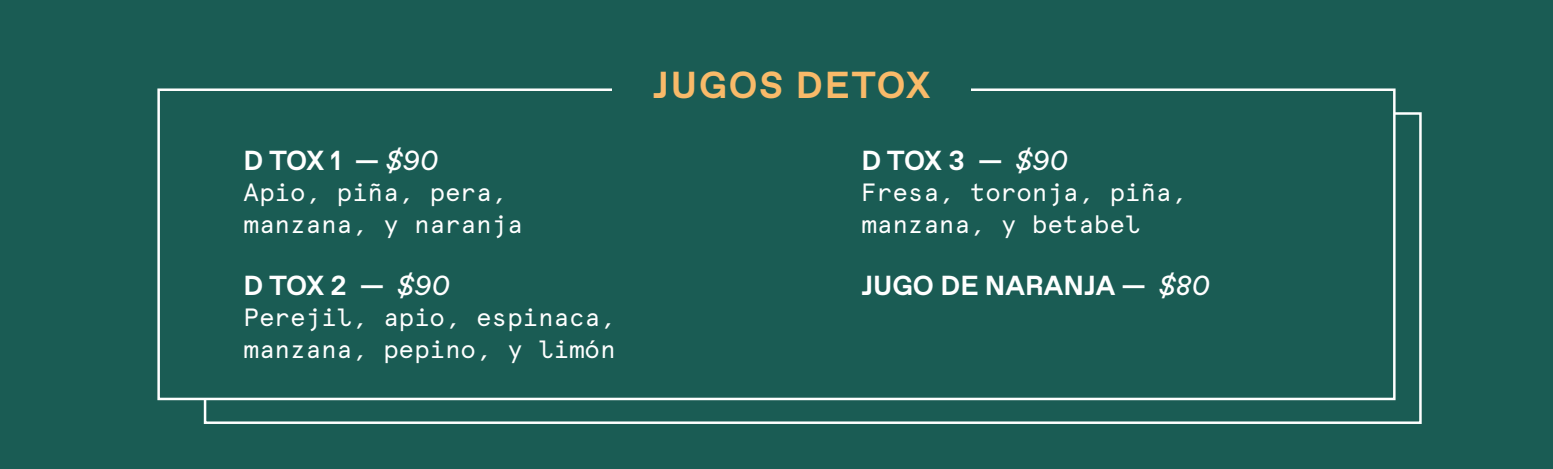
<style>
.page{position:relative;width:1553px;height:469px;background:#fff}
.page>*{position:absolute;margin:0;border:0;box-sizing:border-box;transform-origin:0 0}
.t1{font:700 37.5px "Favorit";letter-spacing:.05em;color:#f9ba69}
.t2{font:700 27.5px "Favorit";color:#fff}
.t3{font:25px/31.2px "Apercu Mono";color:#fff}
.s1{font-weight:400;font-style:italic}
</style>
<div class="page">
<div style="left:0;top:0;width:1552px;height:469px;background:#1a5c54"></div>
<div style="left:204px;top:112px;width:1217px;height:312px;background:#1a5c54;border:2px solid #fff"></div>
<div style="left:157px;top:88px;width:1238px;height:312px;background:#1a5c54;border:2px solid #fff"></div>
<div style="left:612px;top:69px;width:359px;height:39px;background:#1a5c54"></div>
<p class="t2" style="left:243px;top:142px;width:197px">D TOX 1 — <span class="s1">$90</span></p>
<p class="t3" style="left:243px;top:177px;width:280px">Apio, piña, pera, manzana, y naranja</p>
<p class="t2" style="left:243px;top:267px;width:208px">D TOX 2 — <span class="s1">$90</span></p>
<p class="t3" style="left:243px;top:302px;width:373px">Perejil, apio, espinaca, manzana, pepino, y limón</p>
<h1 class="t1" style="left:653px;top:59px;width:279px">JUGOS DETOX</h1>
<p class="t2" style="left:861px;top:142px;width:208px">D TOX 3 — <span class="s1">$90</span></p>
<p class="t3" style="left:861px;top:177px;width:327px">Fresa, toronja, piña, manzana, y betabel</p>
<p class="t2" style="left:861px;top:267px;width:350px">JUGO DE NARANJA — <span class="s1">$80</span></p>
</div>
